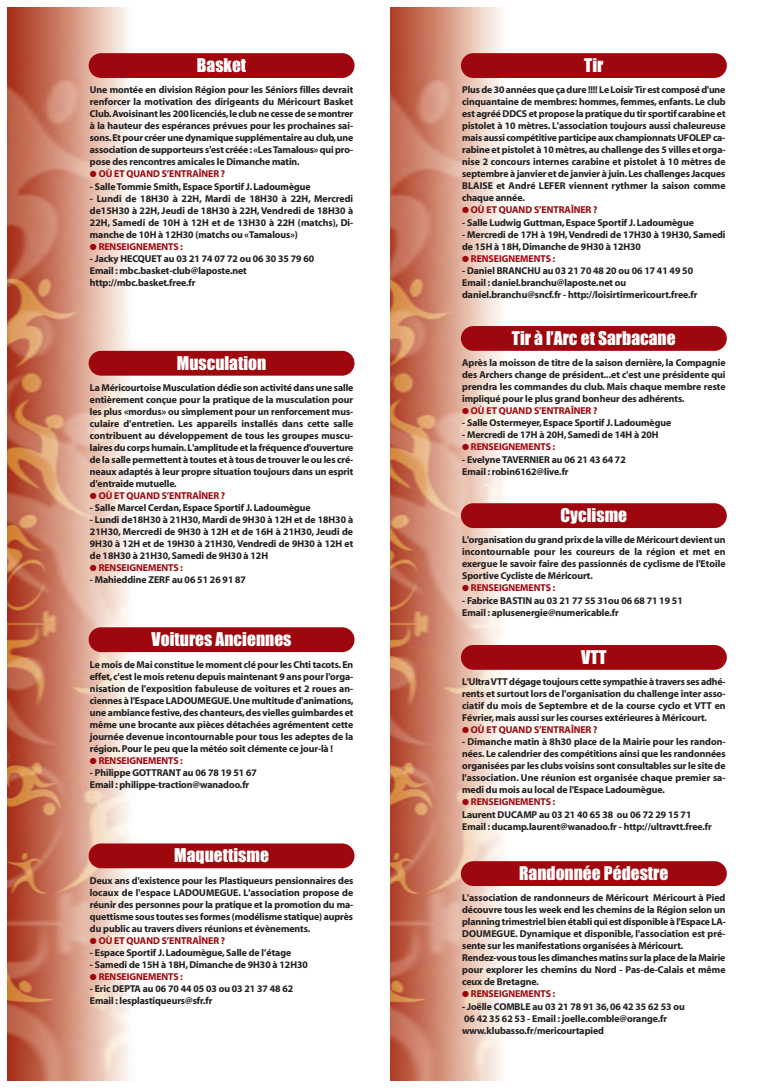
<style>
.page{position:relative;width:780px;height:1088px;background:#fff}
.page>*{position:absolute;margin:0;border:0;box-sizing:border-box;transform-origin:0 0}
.t1{font:17.5px "Impact";color:#fff}
.t2{font:10px/12px "Myriad Headline";color:#231f20;text-align:justify}
.t3{font:10px "Myriad Headline";color:#9d070d}
.s1{color:#9d070d}
</style>
<div class="page">
<img style="left:390px;top:7px;width:117px;height:1074px">
<img style="left:7px;top:7px;width:129px;height:1074px">
<div style="left:89px;top:53px;width:265px;height:25px;background:#9d070d;border-radius:12px"></div>
<div style="left:461px;top:645px;width:265px;height:25px;background:#9d070d;border-radius:12px"></div>
<div style="left:89px;top:627px;width:265px;height:25px;background:#9d070d;border-radius:12px"></div>
<div style="left:89px;top:843px;width:265px;height:25px;background:#9d070d;border-radius:12px"></div>
<div style="left:461px;top:326px;width:265px;height:25px;background:#9d070d;border-radius:12px"></div>
<div style="left:461px;top:503px;width:265px;height:25px;background:#9d070d;border-radius:12px"></div>
<div style="left:461px;top:53px;width:265px;height:25px;background:#9d070d;border-radius:12px"></div>
<div style="left:89px;top:351px;width:265px;height:25px;background:#9d070d;border-radius:12px"></div>
<div style="left:461px;top:861px;width:265px;height:25px;background:#9d070d;border-radius:12px"></div>
<h1 class="t1" style="left:197px;top:56px;width:51px">Basket</h1>
<p class="t2" style="left:90px;top:85px;width:265px">Une montée en division Région pour les Séniors filles devrait renforcer la motivation des dirigeants du Méricourt Basket Club. Avoisinant les 200 licenciés, le club ne cesse de se montrer à la hauteur des espérances prévues pour les prochaines sai&shy;sons. Et pour créer une dynamique supplémentaire au club, une association de supporteurs s'est créée : «Les Tamalous» qui pro&shy;pose des rencontres amicales le Dimanche matin.</p>
<p class="t3" style="left:90px;top:170px;width:137px">● OÙ ET QUAND S’ENTRAÎNER ?</p>
<p class="t2" style="left:90px;top:181px;width:222px">- Salle Tommie Smith, Espace Sportif J. Ladoumègue</p>
<p class="t2" style="left:90px;top:193px;width:265px">- Lundi de 18H30 à 22H, Mardi de 18H30 à 22H, Mercredi de15H30 à 22H, Jeudi de 18H30 à 22H, Vendredi de 18H30 à 22H, Samedi de 10H à 12H et de 13H30 à 22H (matchs), Di&shy;manche de 10H à 12H30 (matchs ou «Tamalous»)</p>
<p class="t3" style="left:90px;top:242px;width:95px">● RENSEIGNEMENTS :</p>
<p class="t2" style="left:90px;top:253px;width:226px;text-align:left">- Jacky HECQUET au 03 21 74 07 72 ou 06 30 35 79 60<br>Email : mbc.basket-club@laposte.net http://mbc.basket.free.fr</p>
<h1 class="t1" style="left:177px;top:353px;width:91px">Musculation</h1>
<p class="t2" style="left:90px;top:382px;width:265px">La Méricourtoise Musculation dédie son activité dans une salle entièrement conçue pour la pratique de la musculation pour les plus «mordus» ou simplement pour un renforcement mus&shy;culaire d'entretien. Les appareils installés dans cette salle contribuent au développement de tous les groupes muscu&shy;laires du corps humain. L'amplitude et la fréquence d'ouverture de la salle permettent à toutes et à tous de trouver le ou les cré&shy;neaux adaptés à leur propre situation toujours dans un esprit d'entraide mutuelle.</p>
<p class="t3" style="left:90px;top:492px;width:137px">● OÙ ET QUAND S’ENTRAÎNER ?</p>
<p class="t2" style="left:90px;top:503px;width:222px">- Salle Marcel Cerdan, Espace Sportif J. Ladoumègue</p>
<p class="t2" style="left:90px;top:515px;width:265px">- Lundi de18H30 à 21H30, Mardi de 9H30 à 12H et de 18H30 à 21H30, Mercredi de 9H30 à 12H et de 16H à 21H30, Jeudi de 9H30 à 12H et de 19H30 à 21H30, Vendredi de 9H30 à 12H et de 18H30 à 21H30, Samedi de 9H30 à 12H</p>
<p class="t3" style="left:90px;top:564px;width:95px">● RENSEIGNEMENTS :</p>
<p class="t2" style="left:90px;top:575px;width:158px">- Mahieddine ZERF au 06 51 26 91 87</p>
<h1 class="t1" style="left:152px;top:630px;width:141px">Voitures Anciennes</h1>
<p class="t2" style="left:90px;top:659px;width:265px">Le mois de Mai constitue le moment clé pour les Chti tacots. En</p>
<p class="t2" style="left:90px;top:671px;width:265px">effet, c'est le mois retenu depuis maintenant 9 ans pour l'orga&shy;nisation de l'exposition fabuleuse de voitures et 2 roues an&shy;ciennes à l'Espace LADOUMEGUE. Une multitude d'animations, une ambiance festive, des chanteurs, des vielles guimbardes et même une brocante aux pièces détachées agrémentent cette journée devenue incontournable pour tous les adeptes de la région. Pour le peu que la météo soit clémente ce jour-là !</p>
<p class="t3" style="left:90px;top:756px;width:95px">● RENSEIGNEMENTS :</p>
<p class="t2" style="left:90px;top:767px;width:168px">- Philippe GOTTRANT au 06 78 19 51 67<br>Email : philippe-traction@wanadoo.fr</p>
<h1 class="t1" style="left:174px;top:846px;width:96px">Maquettisme</h1>
<p class="t2" style="left:90px;top:875px;width:265px">Deux ans d'existence pour les Plastiqueurs pensionnaires des locaux de l'espace LADOUMEGUE. L'association propose de réunir des personnes pour la pratique et la promotion du ma&shy;quettisme sous toutes ses formes (modélisme statique) auprès du public au travers divers réunions et évènements.</p>
<p class="t3" style="left:90px;top:936px;width:137px">● OÙ ET QUAND S’ENTRAÎNER ?</p>
<p class="t2" style="left:90px;top:947px;width:203px">- Espace Sportif J. Ladoumègue, Salle de l’étage</p>
<p class="t2" style="left:90px;top:959px;width:219px">- Samedi de 15H à 18H, Dimanche de 9H30 à 12H30</p>
<p class="t3" style="left:90px;top:973px;width:95px">● RENSEIGNEMENTS :</p>
<p class="t2" style="left:90px;top:983px;width:205px">- Eric DEPTA au 06 70 44 05 03 ou 03 21 37 48 62<br>Email : lesplastiqueurs@sfr.fr</p>
<h1 class="t1" style="left:584px;top:56px;width:21px">Tir</h1>
<p class="t2" style="left:462px;top:85px;width:265px">Plus de 30 années que ça dure !!!! Le Loisir Tir est composé d'une cinquantaine de membres: hommes, femmes, enfants. Le club est agréé DDCS et propose la pratique du tir sportif carabine et pistolet à 10 mètres. L'association toujours aussi chaleureuse mais aussi compétitive participe aux championnats UFOLEP ca&shy;rabine et pistolet à 10 mètres, au challenge des 5 villes et orga&shy;nise 2 concours internes carabine et pistolet à 10 mètres de septembre à janvier et de janvier à juin. Les challenges Jacques BLAISE et André LEFER viennent rythmer la saison comme chaque année.</p>
<p class="t3" style="left:462px;top:206px;width:137px">● OÙ ET QUAND S’ENTRAÎNER ?</p>
<p class="t2" style="left:462px;top:217px;width:233px">- Salle Ludwig Guttman, Espace Sportif J. Ladoumègue</p>
<p class="t2" style="left:462px;top:229px;width:265px">- Mercredi de 17H à 19H, Vendredi de 17H30 à 19H30, Samedi de 15H à 18H, Dimanche de 9H30 à 12H30</p>
<p class="t3" style="left:462px;top:254px;width:95px">● RENSEIGNEMENTS :</p>
<p class="t2" style="left:462px;top:265px;width:237px;text-align:left">- Daniel BRANCHU au 03 21 70 48 20 ou 06 17 41 49 50<br>Email : daniel.branchu@laposte.net ou daniel.branchu@sncf.fr - http://loisirtirmericourt.free.fr</p>
<h1 class="t1" style="left:512px;top:329px;width:165px">Tir à l’Arc et Sarbacane</h1>
<p class="t2" style="left:462px;top:358px;width:265px">Après la moisson de titre de la saison dernière, la Compagnie des Archers change de président...et c'est une présidente qui prendra les commandes du club. Mais chaque membre reste impliqué pour le plus grand bonheur des adhérents.</p>
<p class="t3" style="left:462px;top:407px;width:137px">● OÙ ET QUAND S’ENTRAÎNER ?</p>
<p class="t2" style="left:462px;top:418px;width:210px">- Salle Ostermeyer, Espace Sportif J. Ladoumègue</p>
<p class="t2" style="left:462px;top:430px;width:198px">- Mercredi de 17H à 20H, Samedi de 14H à 20H</p>
<p class="t3" style="left:462px;top:443px;width:95px">● RENSEIGNEMENTS :</p>
<p class="t2" style="left:462px;top:454px;width:165px">- Evelyne TAVERNIER au 06 21 43 64 72<br>Email : robin6162@live.fr</p>
<h1 class="t1" style="left:560px;top:506px;width:68px">Cyclisme</h1>
<p class="t2" style="left:462px;top:535px;width:265px">L'organisation du grand prix de la ville de Méricourt devient un incontournable pour les coureurs de la région et met en exergue le savoir faire des passionnés de cyclisme de l'Etoile Sportive Cycliste de Méricourt.</p>
<p class="t3" style="left:462px;top:584px;width:95px">● RENSEIGNEMENTS :</p>
<p class="t2" style="left:462px;top:595px;width:222px">- Fabrice BASTIN au 03 21 77 55 31ou 06 68 71 19 51<br>Email : aplusenergie@numericable.fr</p>
<h1 class="t1" style="left:581px;top:647px;width:27px">VTT</h1>
<p class="t2" style="left:462px;top:677px;width:265px">L'Ultra VTT dégage toujours cette sympathie à travers ses adhé&shy;rents et surtout lors de l'organisation du challenge inter asso&shy;ciatif du mois de Septembre et de la course cyclo et VTT en Février, mais aussi sur les courses extérieures à Méricourt.</p>
<p class="t3" style="left:462px;top:726px;width:137px">● OÙ ET QUAND S’ENTRAÎNER ?</p>
<p class="t2" style="left:462px;top:737px;width:265px">- Dimanche matin à 8h30 place de la Mairie pour les randon&shy;nées. Le calendrier des compétitions ainsi que les randonnées organisées par les clubs voisins sont consultables sur le site de l'association. Une réunion est organisée chaque premier sa&shy;medi du mois au local de l'Espace Ladoumègue.</p>
<p class="t2" style="left:462px;top:797px;width:251px;text-align:left"><span class="s1">● RENSEIGNEMENTS :<br></span>Laurent DUCAMP au 03 21 40 65 38 ou 06 72 29 15 71<br>Email : ducamp.laurent@wanadoo.fr - http://ultravtt.free.fr</p>
<h1 class="t1" style="left:519px;top:864px;width:151px">Randonnée Pédestre</h1>
<p class="t2" style="left:462px;top:893px;width:265px;text-align:left">L'association de randonneurs de Méricourt Méricourt à Pied découvre tous les week end les chemins de la Région selon un planning trimestriel bien établi qui est disponible à l'Espace LA-DOUMEGUE. Dynamique et disponible, l'association est pré&shy;sente sur les manifestations organisées à Méricourt.<br>Rendez-vous tous les dimanches matins sur la place de la Mairie pour explorer les chemins du Nord - Pas-de-Calais et même ceux de Bretagne.</p>
<p class="t3" style="left:462px;top:990px;width:95px">● RENSEIGNEMENTS :</p>
<p class="t2" style="left:462px;top:1001px;width:224px;text-align:left">- Joëlle COMBLE au 03 21 78 91 36, 06 42 35 62 53 ou<br>06 42 35 62 53 - Email : joelle.comble@orange.fr www.klubasso.fr/mericourtapied</p>
</div>
